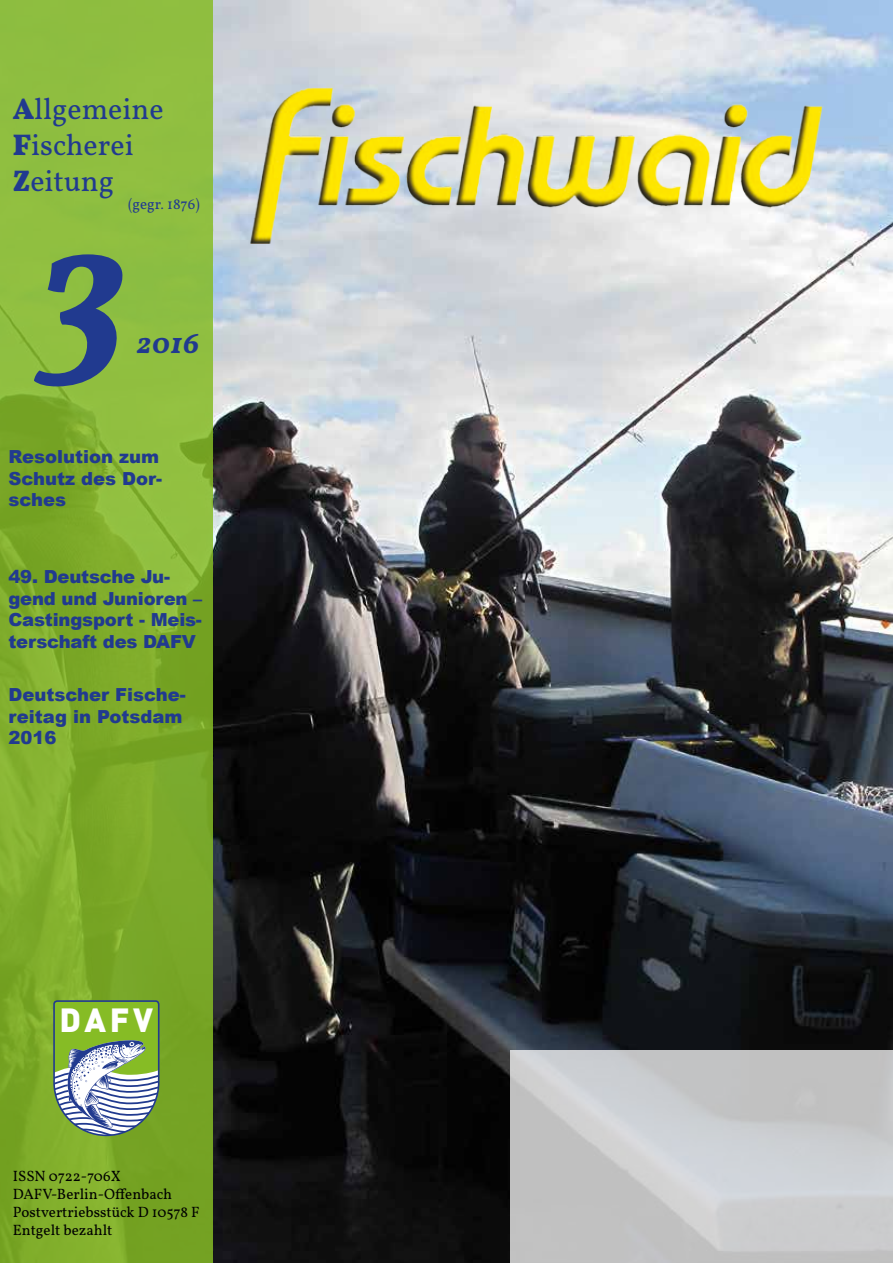
<style>
.page{position:relative;width:893px;height:1263px;background:#fff}
.page>*{position:absolute;margin:0;border:0;box-sizing:border-box;transform-origin:0 0}
.t1{font:italic 600 195px "Vollkorn";color:#213a8f}
.t2{font:33.15px "DIN Black Alternate";color:#fff}
.t3{font:30px/36px "Vollkorn";color:#213a8f}
.t4{font:italic 600 30px "Vollkorn";color:#213a8f}
.t5{font:900 18px/21.6px "Arial";letter-spacing:-.01em;color:#213a8f}
.t6{font:15px/18px "Vollkorn";color:#000}
.t7{font:15px "Vollkorn";color:#213a8f}
.s1{font-weight:700}
</style>
<div class="page">
<img style="left:213px;top:0;width:680px;height:1263px">
<img style="left:250px;top:87px;width:574px;height:157px">
<svg style="left:0;top:0;width:213px;height:1263px;background:#83b132"></svg>
<svg style="left:53px;top:1000px;width:106px;height:136px"></svg>
<svg style="left:510px;top:1050px;width:383px;height:213px;background:#c7c8ca"></svg>
<h3 class="t3" style="left:13px;top:92px;width:152px"><span class="s1">A</span>llgemeine<br><span class="s1">F</span>ischerei<br><span class="s1">Z</span>eitung</h3>
<p class="t7" style="left:128px;top:194px;width:73px">(gegr. 1876)</p>
<h1 class="t1" style="left:33px;top:163px;width:99px">3</h1>
<h3 class="t4" style="left:136px;top:324px;width:65px">2016</h3>
<p class="t5" style="left:9px;top:445px;width:155px">Resolution zum<br>Schutz des Dor&shy;sches</p>
<p class="t5" style="left:9px;top:565px;width:195px">49. Deutsche Ju&shy;gend und Junioren –<br>Castingsport - Meis&shy;terschaft des DAFV</p>
<p class="t5" style="left:9px;top:683px;width:179px">Deutscher Fische&shy;reitag in Potsdam<br>2016</p>
<h2 class="t2" style="left:60px;top:998px;width:95px">DAFV</h2>
<p class="t6" style="left:13px;top:1167px;width:188px">ISSN 0722-706X<br>DAFV-Berlin-Offenbach<br>Postvertriebsstück D 10578 F<br>Entgelt bezahlt</p>
</div>
